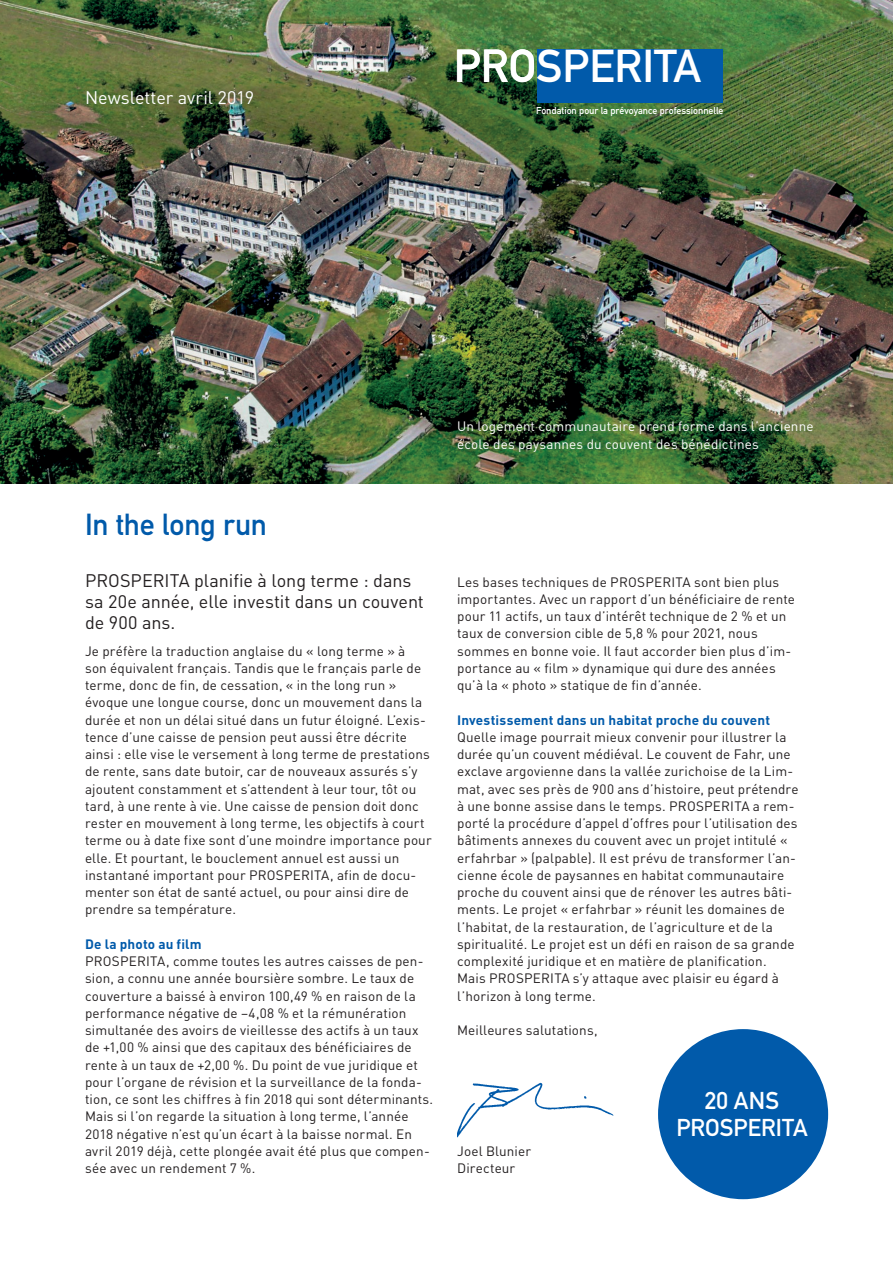
<style>
.page{position:relative;width:893px;height:1263px;background:#fff}
.page>*{position:absolute;margin:0;border:0;box-sizing:border-box;transform-origin:0 0}
.t1{font:45.45px "DIN Mittelschrift Alternate";color:#fff}
.t2{font:30px "DIN Mittelschrift Std";letter-spacing:-.005em;color:#015aaa}
.t3{font:24px/27px "DIN Mittelschrift Std";color:#fff;text-align:center}
.t4{font:18px/21px "DINOT";letter-spacing:-.005em;color:#231f20}
.t5{font:18px "DINOT";letter-spacing:-.005em;color:#fff}
.t6{font:13.5px/17.2px "DINOT";letter-spacing:.01em;color:#231f20}
.t7{font:13.5px/17.2px "DINOT";letter-spacing:.01em;color:#fff}
.t8{font:700 13.5px "DINOT";letter-spacing:.015em;color:#015aaa}
.t9{font:9.9px "DIN Mittelschrift Alternate";color:#fff}
</style>
<div class="page">
<img style="left:0;top:0;width:893px;height:483px">
<div style="left:537px;top:50px;width:186px;height:53px;background:#015aaa"></div>
<svg style="left:457px;top:49px;width:77px;height:33px"></svg>
<img style="left:457px;top:1082px;width:157px;height:56px">
<div style="left:658px;top:1029px;width:170px;height:170px;background:#015aaa;border-radius:50%"></div>
<h3 class="t5" style="left:85px;top:86px;width:171px">Newsletter avril 2019</h3>
<h1 class="t1" style="left:454px;top:39px;width:249px">PROSPERITA</h1>
<p class="t9" style="left:536px;top:105px;width:189px">Fondation pour la prévoyance professionnelle</p>
<h2 class="t2" style="left:85px;top:507px;width:184px">In the long run</h2>
<h3 class="t4" style="left:85px;top:569px;width:340px">PROSPERITA planifie à long terme : dans sa 20e année, elle investit dans un couvent de 900 ans.</h3>
<p class="t6" style="left:85px;top:642px;width:348px">Je préfère la traduction anglaise du « long terme » à<br>son équivalent français. Tandis que le français parle de terme, donc de fin, de cessation, « in the long run » évoque une longue course, donc un mouvement dans la durée et non un délai situé dans un futur éloigné. L’exis&shy;tence d’une caisse de pension peut aussi être décrite ainsi : elle vise le versement à long terme de prestations de rente, sans date butoir, car de nouveaux assurés s’y ajoutent constamment et s’attendent à leur tour, tôt ou tard, à une rente à vie. Une caisse de pension doit donc rester en mouvement à long terme, les objectifs à court terme ou à date fixe sont d’une moindre importance pour elle. Et pourtant, le bouclement annuel est aussi un instantané important pour PROSPERITA, afin de docu&shy;menter son état de santé actuel, ou pour ainsi dire de prendre sa température.</p>
<p class="t8" style="left:85px;top:935px;width:118px">De la photo au film</p>
<p class="t6" style="left:85px;top:952px;width:350px">PROSPERITA, comme toutes les autres caisses de pen&shy;sion, a connu une année boursière sombre. Le taux de couverture a baissé à environ 100,49 % en raison de la performance négative de –4,08 % et la rémunération simultanée des avoirs de vieillesse des actifs à un taux de +1,00 % ainsi que des capitaux des bénéficiaires de rente à un taux de +2,00 %. Du point de vue juridique et pour l’organe de révision et la surveillance de la fonda&shy;tion, ce sont les chiffres à fin 2018 qui sont déterminants.<br>Mais si l’on regarde la situation à long terme, l’année 2018 négative n’est qu’un écart à la baisse normal. En avril 2019 déjà, cette plongée avait été plus que compen&shy;sée avec un rendement 7 %.</p>
<p class="t7" style="left:457px;top:418px;width:358px">Un logement communautaire prend forme dans l’ancienne école des paysannes du couvent des bénédictines</p>
<p class="t6" style="left:457px;top:573px;width:339px">Les bases techniques de PROSPERITA sont bien plus importantes. Avec un rapport d’un bénéficiaire de rente pour 11 actifs, un taux d’intérêt technique de 2 % et un taux de conversion cible de 5,8 % pour 2021, nous sommes en bonne voie. Il faut accorder bien plus d’im&shy;portance au « film » dynamique qui dure des années qu’à la « photo » statique de fin d’année.</p>
<p class="t8" style="left:457px;top:711px;width:315px">Investissement dans un habitat proche du couvent</p>
<p class="t6" style="left:457px;top:728px;width:343px">Quelle image pourrait mieux convenir pour illustrer la durée qu’un couvent médiéval. Le couvent de Fahr, une exclave argovienne dans la vallée zurichoise de la Lim&shy;mat, avec ses près de 900 ans d’histoire, peut prétendre à une bonne assise dans le temps. PROSPERITA a rem&shy;porté la procédure d’appel d’offres pour l’utilisation des bâtiments annexes du couvent avec un projet intitulé « erfahrbar » (palpable). Il est prévu de transformer l’an&shy;cienne école de paysannes en habitat communautaire proche du couvent ainsi que de rénover les autres bâti&shy;ments. Le projet « erfahrbar » réunit les domaines de l’habitat, de la restauration, de l’agriculture et de la spiritualité. Le projet est un défi en raison de sa grande complexité juridique et en matière de planification.<br>Mais PROSPERITA s’y attaque avec plaisir eu égard à l’horizon à long terme.</p>
<p class="t6" style="left:457px;top:1021px;width:142px">Meilleures salutations,</p>
<p class="t6" style="left:457px;top:1142px;width:76px">Joel Blunier<br>Directeur</p>
<h3 class="t3" style="left:676px;top:1087px;width:133px">20 ANS<br>PROSPERITA</h3>
</div>
